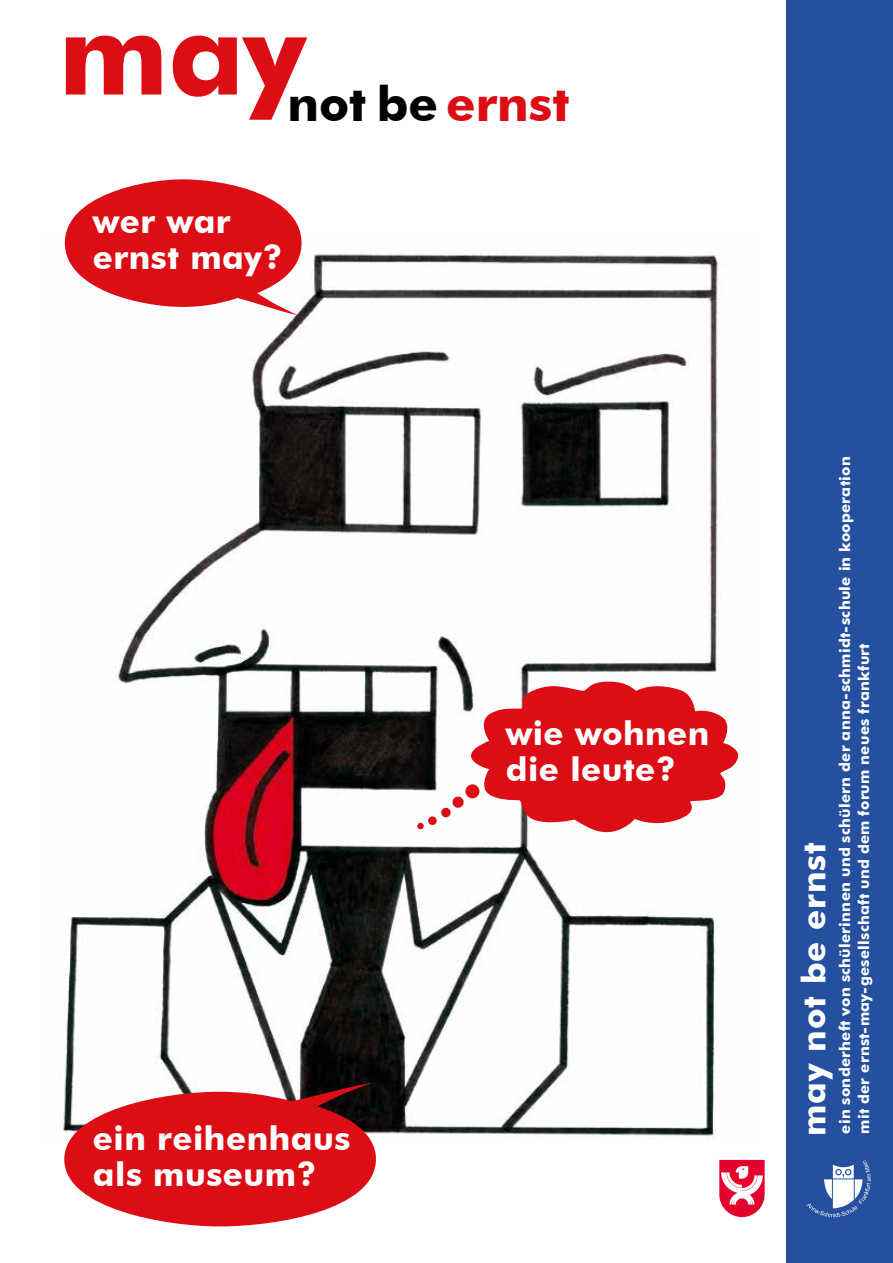
<style>
.page{position:relative;width:893px;height:1263px;background:#fff}
.page>*{position:absolute;margin:0;border:0;box-sizing:border-box;transform-origin:0 0}
.t1{font:700 115.8px "Futura BT";color:#dc0d15}
.t2{font:700 48.45px "Futura BT";color:#000}
.t3{font:700 33px/36px "Futura BT";letter-spacing:.015em;color:#fff}
.t4{font:700 15px/19.2px "Futura BT";letter-spacing:.02em;color:#fff}
.s1{color:#dc0d15}
</style>
<div class="page">
<div style="left:787px;top:0;width:106px;height:1263px;background:#25509f"></div>
<img style="left:62px;top:240px;width:656px;height:898px">
<svg style="left:65px;top:179px;width:238px;height:138px"></svg>
<svg style="left:64px;top:1081px;width:314px;height:145px;fill:#dc0d15"></svg>
<svg style="left:471px;top:682px;width:268px;height:159px"></svg>
<div style="left:465px;top:784px;width:14px;height:14px;background:#dc0d15;border-radius:50%"></div>
<div style="left:452px;top:797px;width:12px;height:11px;background:#dc0d15;border-radius:50%"></div>
<div style="left:441px;top:808px;width:10px;height:9px;background:#dc0d15;border-radius:50%"></div>
<div style="left:428px;top:816px;width:9px;height:9px;background:#dc0d15;border-radius:50%"></div>
<div style="left:417px;top:823px;width:7px;height:6px;background:#dc0d15;border-radius:50%"></div>
<svg style="left:806px;top:1160px;width:65px;height:57px"></svg>
<svg style="left:719px;top:1160px;width:46px;height:57px"></svg>
<h1 class="t1" style="left:58px;top:-17px;width:249px">may</h1>
<h2 class="t2" style="left:287px;top:74px;width:283px">not be <span class="s1">ernst</span></h2>
<h3 class="t3" style="left:93px;top:203px;width:191px">wer war ernst may?</h3>
<h3 class="t3" style="left:93px;top:1120px;width:259px">ein reihenhaus als museum?</h3>
<h3 class="t3" style="left:506px;top:715px;width:205px">wie wohnen die leute?</h3>
<p class="t4" style="left:835px;top:1134px;width:679px;rotate:-90deg">ein sonderheft von schülerinnen und schülern der anna-schmidt-schule in kooperation mit der ernst-may-gesellschaft und dem forum neues frankfurt</p>
<h3 class="t3" style="left:795px;top:1136px;width:295px;rotate:-90deg">may not be ernst</h3>
</div>
